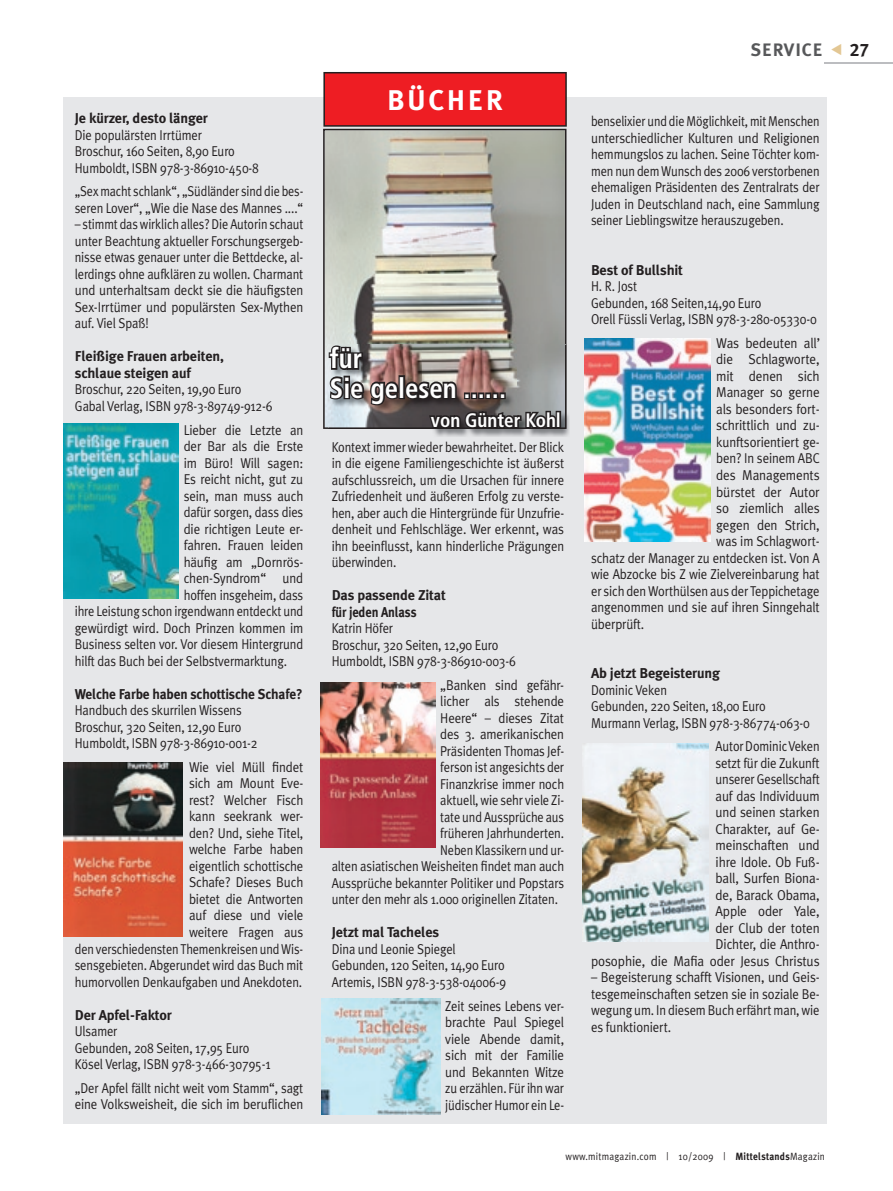
<style>
.page{position:relative;width:893px;height:1191px;background:#fff}
.page>*{position:absolute;margin:0;border:0;box-sizing:border-box;transform-origin:0 0}
.t1{font:700 28.5px "Meta Plus";letter-spacing:.09em;color:#fff}
.t2{font:700 condensed 27.75px/29.4px "Frutiger";color:#fff;scale:.96 1}
.t3{font:700 condensed 19.5px "Frutiger";color:#fff}
.t4{font:700 18px "Meta Plus";letter-spacing:.05em;color:#57585a}
.t5{font:18px "Meta Plus Bold Caps";color:#231f20}
.t6{font:14.25px/16.5px "Meta Plus Normal";letter-spacing:-.01em;color:#231f20;scale:.88 1}
.t7{font:14.25px/16.5px "Meta Plus Normal";letter-spacing:-.01em;color:#231f20;text-align:right;scale:.91 1}
.t8{font:14.25px/16.5px "Meta Plus Normal";letter-spacing:-.01em;color:#231f20;scale:.85 1}
.t9{font:14.25px/16.5px "Meta Plus Normal";letter-spacing:-.01em;color:#231f20;text-align:right;scale:.87 1}
.t10{font:14.25px/16.5px "Meta Plus Normal";letter-spacing:-.01em;color:#231f20;text-align:justify;scale:.86 1}
.t11{font:700 14.25px/16.5px "Meta Plus";letter-spacing:-.01em;color:#231f20}
.t12{font:14.25px "Meta Plus Normal";letter-spacing:-.01em;color:#231f20;scale:.93 1}
.t13{font:14.25px "Meta Plus Normal";letter-spacing:-.01em;color:#231f20;scale:.9 1}
.t14{font:14.25px "Meta Plus Normal";letter-spacing:-.01em;color:#231f20;scale:.89 1}
.t15{font:700 14.25px "Meta Plus";letter-spacing:-.01em;color:#231f20;scale:.94 1}
.t16{font:10.5px "Meta Plus Normal";letter-spacing:.025em;color:#231f20;scale:.9 1}
.s1{font-family:"Meta Plus";font-weight:700}
</style>
<div class="page">
<hr style="left:825px;top:63px;width:68px;height:1px;background:#bcbdc0">
<div style="left:64px;top:97px;width:763px;height:1026px;background:#e6e7e9"></div>
<svg style="left:323px;top:72px;width:244px;height:55px;background:#e01e24"></svg>
<img style="left:323px;top:129px;width:243px;height:300px">
<img style="left:558px;top:345px;width:8px;height:84px">
<svg style="left:327px;top:344px;width:231px;height:93px;background:#7f7876"></svg>
<div style="left:556px;top:411px;width:5px;height:17px;border:3px solid #231f20"></div>
<img style="left:582px;top:743px;width:126px;height:198px">
<img style="left:584px;top:339px;width:127px;height:203px">
<img style="left:320px;top:682px;width:115px;height:165px">
<img style="left:64px;top:423px;width:115px;height:176px">
<img style="left:321px;top:999px;width:119px;height:116px">
<img style="left:64px;top:762px;width:118px;height:174px">
<p class="t11" style="left:75px;top:110px;width:135px">Je kürzer, desto länger</p>
<p class="t6" style="left:75px;top:126px;width:211px">Die populärsten Irrtümer<br>Broschur, 160 Seiten, 8,90 Euro<br>Humboldt, ISBN 978-3-86910-450-8</p>
<p class="t8" style="left:75px;top:183px;width:270px">„Sex macht schlank“, „Südländer sind die bes&shy;seren Lover“, „Wie die Nase des Mannes ....“</p>
<p class="t10" style="left:75px;top:216px;width:267px">– stimmt das wirklich alles? Die Autorin schaut unter Beachtung aktueller Forschungsergeb&shy;nisse etwas genauer unter die Bettdecke, al&shy;lerdings ohne aufklären zu wollen. Charmant und unterhaltsam deckt sie die häufigsten Sex-Irrtümer und populärsten Sex-Mythen auf. Viel Spaß!</p>
<p class="t11" style="left:75px;top:348px;width:151px">fleißige frauen arbeiten, schlaue steigen auf</p>
<p class="t6" style="left:75px;top:381px;width:226px">Broschur, 220 Seiten, 19,90 Euro<br>Gabal Verlag, ISBN 978-3-89749-912-6</p>
<p class="t7" style="left:184px;top:421px;width:133px">Lieber die Letzte an</p>
<p class="t7" style="left:184px;top:438px;width:133px">der Bar als die Erste</p>
<p class="t7" style="left:184px;top:454px;width:133px">im Büro! Will sagen:</p>
<p class="t7" style="left:184px;top:471px;width:133px">Es reicht nicht, gut zu</p>
<p class="t7" style="left:184px;top:487px;width:133px">sein, man muss auch</p>
<p class="t6" style="left:184px;top:504px;width:137px">dafür sorgen, dass dies</p>
<p class="t7" style="left:184px;top:520px;width:133px">die richtigen Leute er-</p>
<p class="t7" style="left:184px;top:537px;width:133px">fahren. Frauen leiden</p>
<p class="t7" style="left:184px;top:553px;width:133px">häufig am „Dornrös-</p>
<p class="t7" style="left:184px;top:570px;width:133px">chen-Syndrom“ und</p>
<p class="t6" style="left:184px;top:586px;width:137px">hoffen insgeheim, dass</p>
<p class="t9" style="left:75px;top:603px;width:264px">ihre Leistung schon irgendwann entdeckt und</p>
<p class="t7" style="left:75px;top:619px;width:253px">gewürdigt wird. Doch Prinzen kommen im</p>
<p class="t6" style="left:75px;top:636px;width:261px">Business selten vor. Vor diesem Hintergrund</p>
<p class="t6" style="left:75px;top:652px;width:243px">hilft das Buch bei der Selbstvermarktung.</p>
<p class="t15" style="left:75px;top:685px;width:244px">welche farbe haben schottische schafe?</p>
<p class="t6" style="left:75px;top:702px;width:209px">Handbuch des skurrilen Wissens<br>Broschur, 320 Seiten, 12,90 Euro<br>Humboldt, ISBN 978-3-86910-001-2</p>
<p class="t7" style="left:75px;top:758px;width:253px">Wie viel Müll findet<br>sich am Mount Eve-<br>rest? Welcher Fisch<br>kann seekrank wer-<br>den? Und, siehe Titel,<br>welche Farbe haben<br>eigentlich schottische<br>Schafe? Dieses Buch<br>bietet die Antworten<br>auf diese und viele<br>weitere Fragen aus<br>den verschiedensten Themenkreisen und Wis&shy;sensgebieten. Abgerundet wird das Buch mit humorvollen Denkaufgaben und Anekdoten.</p>
<p class="t11" style="left:75px;top:1006px;width:99px">der apfel-faktor</p>
<p class="t6" style="left:75px;top:1022px;width:224px">Ulsamer<br>Gebunden, 208 Seiten, 17,95 Euro<br>Kösel Verlag, ISBN 978-3-466-30795-1</p>
<p class="t6" style="left:75px;top:1079px;width:261px">„Der Apfel fällt nicht weit vom Stamm“, sagt eine Volksweisheit, die sich im beruflichen</p>
<h1 class="t1" style="left:387px;top:84px;width:117px">BÜchEr</h1>
<h2 class="t2" style="left:330px;top:344px;width:185px">für<br>Sie gelesen ......</h2>
<h3 class="t3" style="left:431px;top:409px;width:131px">von Günter Kohl</h3>
<p class="t6" style="left:332px;top:438px;width:266px;text-align:justify">Kontext immer wieder bewahrheitet. Der Blick in die eigene Familiengeschichte ist äußerst aufschlussreich, um die Ursachen für innere Zufriedenheit und äußeren Erfolg zu verste&shy;hen, aber auch die Hintergründe für Unzufrie&shy;denheit und Fehlschläge. Wer erkennt, was ihn beeinflusst, kann hinderliche Prägungen überwinden.</p>
<p class="t11" style="left:332px;top:587px;width:116px">das passende Zitat für jeden anlass</p>
<p class="t6" style="left:332px;top:620px;width:211px">Katrin Höfer<br>Broschur, 320 Seiten, 12,90 Euro<br>Humboldt, ISBN 978-3-86910-003-6</p>
<p class="t7" style="left:440px;top:676px;width:138px">„Banken sind gefähr-</p>
<p class="t7" style="left:440px;top:693px;width:138px">licher als stehende</p>
<p class="t7" style="left:440px;top:709px;width:138px">Heere“ – dieses Zitat</p>
<p class="t7" style="left:440px;top:726px;width:138px">des 3. amerikanischen</p>
<p class="t6" style="left:440px;top:742px;width:142px">Präsidenten Thomas Jef-</p>
<p class="t6" style="left:440px;top:759px;width:142px">ferson ist angesichts der</p>
<p class="t6" style="left:440px;top:775px;width:142px">Finanzkrise immer noch</p>
<p class="t6" style="left:440px;top:792px;width:142px">aktuell, wie sehr viele Zi-</p>
<p class="t9" style="left:440px;top:808px;width:144px">tate und Aussprüche aus</p>
<p class="t6" style="left:440px;top:825px;width:142px">früheren Jahrhunderten.</p>
<p class="t10" style="left:440px;top:841px;width:146px">Neben Klassikern und ur-</p>
<p class="t6" style="left:332px;top:858px;width:266px">alten asiatischen Weisheiten findet man auch</p>
<p class="t6" style="left:332px;top:874px;width:266px">Aussprüche bekannter Politiker und Popstars</p>
<p class="t6" style="left:332px;top:891px;width:259px">unter den mehr als 1.000 originellen Zitaten.</p>
<p class="t11" style="left:332px;top:924px;width:109px">Jetzt mal tacheles</p>
<p class="t6" style="left:332px;top:940px;width:200px">Dina und Leonie Spiegel<br>Gebunden, 120 Seiten, 14,90 Euro<br>Artemis, ISBN 978-3-538-04006-9</p>
<p class="t6" style="left:445px;top:997px;width:137px;text-align:justify">Zeit seines Lebens ver&shy;brachte Paul Spiegel viele Abende damit, sich mit der Familie und Bekannten Witze zu erzählen. Für ihn war jüdischer Humor ein Le-</p>
<p class="t4" style="left:751px;top:40px;width:73px">sErVicE</p>
<p class="t5" style="left:850px;top:40px;width:21px">27</p>
<p class="t8" style="left:591px;top:113px;width:271px;text-align:justify">benselixier und die Möglichkeit, mit Menschen unterschiedlicher Kulturen und Religionen hemmungslos zu lachen. Seine Töchter kom&shy;men nun dem Wunsch des 2006 verstorbenen ehemaligen Präsidenten des Zentralrats der Juden in Deutschland nach, eine Sammlung seiner Lieblingswitze herauszugeben.</p>
<p class="t11" style="left:591px;top:261px;width:93px">Best of Bullshit</p>
<p class="t6" style="left:591px;top:278px;width:258px">H. R. Jost<br>Gebunden, 168 Seiten,14,90 Euro<br>Orell Füssli Verlag, ISBN 978-3-280-05330-0</p>
<p class="t12" style="left:716px;top:335px;width:113px">Was bedeuten all’</p>
<p class="t12" style="left:716px;top:351px;width:113px">die Schlagworte,</p>
<p class="t12" style="left:716px;top:368px;width:113px">mit denen sich</p>
<p class="t12" style="left:716px;top:384px;width:113px">Manager so gerne</p>
<p class="t12" style="left:716px;top:401px;width:113px">als besonders fort-</p>
<p class="t12" style="left:716px;top:417px;width:113px">schrittlich und zu-</p>
<p class="t7" style="left:716px;top:433px;width:115px">kunftsorientiert ge-</p>
<p class="t13" style="left:716px;top:450px;width:116px">ben? In seinem ABC</p>
<p class="t12" style="left:716px;top:467px;width:113px">des Managements</p>
<p class="t12" style="left:716px;top:483px;width:113px">bürstet der Autor</p>
<p class="t12" style="left:716px;top:500px;width:113px">so ziemlich alles</p>
<p class="t12" style="left:716px;top:516px;width:113px">gegen den Strich,</p>
<p class="t13" style="left:716px;top:533px;width:116px">was im Schlagwort-</p>
<p class="t13" style="left:591px;top:549px;width:256px">schatz der Manager zu entdecken ist. Von A</p>
<p class="t13" style="left:591px;top:566px;width:256px">wie Abzocke bis Z wie Zielvereinbarung hat</p>
<p class="t14" style="left:591px;top:582px;width:258px">er sich den Worthülsen aus der Teppichetage</p>
<p class="t7" style="left:591px;top:598px;width:253px">angenommen und sie auf ihren Sinngehalt</p>
<p class="t13" style="left:591px;top:615px;width:61px">überprüft.</p>
<p class="t11" style="left:591px;top:665px;width:130px">ab jetzt Begeisterung</p>
<p class="t6" style="left:591px;top:681px;width:250px">Dominic Veken<br>Gebunden, 220 Seiten, 18,00 Euro<br>Murmann Verlag, ISBN 978-3-86774-063-0</p>
<p class="t9" style="left:591px;top:738px;width:264px">Autor Dominic Veken<br>setzt für die Zukunft<br>unserer Gesellschaft<br>auf das Individuum<br>und seinen starken<br>Charakter, auf Ge-<br>meinschaften und<br>ihre Idole. Ob Fuß-<br>ball, Surfen Biona-<br>de, Barack Obama,<br>Apple oder Yale,<br>der Club der toten<br>Dichter, die Anthro-<br>posophie, die Mafia oder Jesus Christus</p>
<p class="t7" style="left:591px;top:969px;width:253px;text-align:justify">– Begeisterung schafft Visionen, und Geis&shy;tesgemeinschaften setzen sie in soziale Be&shy;wegung um. In diesem Buch erfährt man, wie es funktioniert.</p>
<p class="t16" style="left:566px;top:1149px;width:290px">www.mitmagazin.com | 10/2009 | <span class="s1">Mittelstands</span>Magazin</p>
</div>
